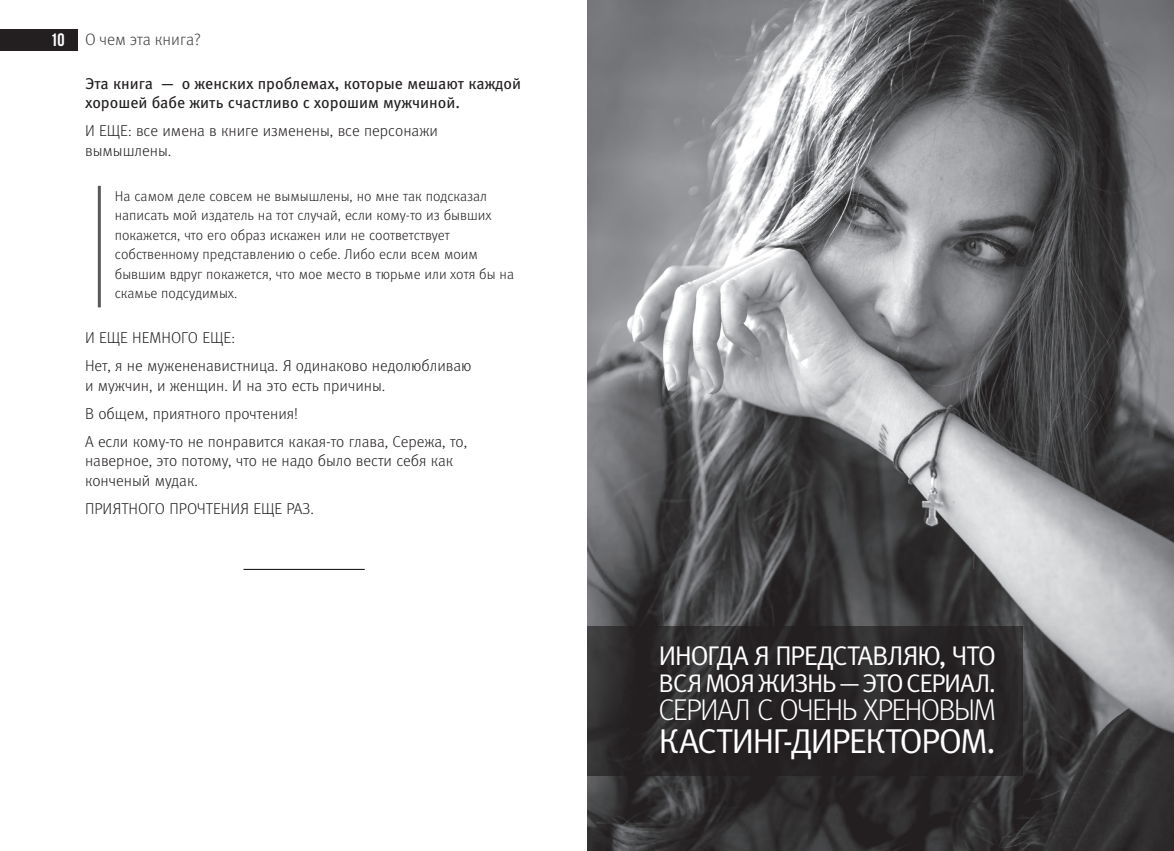
<style>
.page{position:relative;width:1174px;height:851px;background:#fff}
.page>*{position:absolute;margin:0;border:0;box-sizing:border-box;transform-origin:0 0}
.t1{font:34.5px "Meta Offc Pro Norm";letter-spacing:-.05em;color:#fff}
.t2{font:300 30px "Meta Offc Pro";letter-spacing:-.055em;color:#fff}
.t3{font:27px "Meta Offc Pro Norm";letter-spacing:-.05em;color:#fff}
.t4{font:25.5px "Meta Offc Pro Norm";letter-spacing:-.05em;color:#fff}
.t5{font:300 16.5px "Meta Offc Pro";color:#3e3e3f}
.t6{font:300 15.75px/28px "Meta Offc Pro";color:#231f20}
.t7{font:15.75px/19.5px "Meta Offc Pro";color:#231f20}
.t8{font:300 14.25px/19.5px "Meta Offc Pro";color:#231f20}
.s1{font-family:"Bebas Neue";font-weight:700;font-size:18px;color:#fff}
</style>
<div class="page">
<div style="left:0;top:30px;width:78px;height:21px;background:#231f20"></div>
<hr style="left:243px;top:568px;width:122px;height:2px;background:#231f20">
<hr style="left:98px;top:186px;width:3px;height:121px;background:#57585a">
<img style="left:587px;top:0;width:587px;height:850px">
<img style="left:587px;top:626px;width:435px;height:149px">
<p class="t5" style="left:50px;top:33px;width:152px"><span class="s1">10</span> О чем эта книга?</p>
<p class="t7" style="left:85px;top:75px;width:437px">Эта книга — о женских проблемах, которые мешают каждой хорошей бабе жить счастливо с хорошим мужчиной.</p>
<p class="t6" style="left:85px;top:122px;width:354px;line-height:19.5px">И ЕЩЕ: все имена в книге изменены, все персонажи вымышлены.</p>
<p class="t8" style="left:115px;top:187px;width:401px">На самом деле совсем не вымышлены, но мне так подсказал написать мой издатель на тот случай, если кому-то из бывших покажется, что его образ искажен или не соответствует собственному представлению о себе. Либо если всем моим бывшим вдруг покажется, что мое место в тюрьме или хотя бы на скамье подсудимых.</p>
<p class="t6" style="left:85px;top:325px;width:388px">И ЕЩЕ НЕМНОГО ЕЩЕ:<br>Нет, я не мужененавистница. Я одинаково недолюб ливаю</p>
<p class="t6" style="left:85px;top:372px;width:384px">и мужчин, и женщин. И на это есть причины.<br>В общем, приятного прочтения!<br>А если кому-то не понравится какая-то глава, Сережа, то,</p>
<p class="t6" style="left:85px;top:452px;width:370px;line-height:19.5px">наверное, это потому, что не надо было вести себя как конченый мудак.</p>
<p class="t6" style="left:85px;top:495px;width:230px">ПРИЯТНОГО ПРОЧТЕНИЯ ЕЩЕ РАЗ.</p>
<h3 class="t3" style="left:658px;top:644px;width:339px">ИНОГДА Я ПРЕДСТАВЛЯЮ, ЧТО</h3>
<h3 class="t4" style="left:658px;top:672px;width:339px">ВСЯ МОЯ ЖИЗНЬ — ЭТО СЕРИАЛ.</h3>
<h2 class="t2" style="left:658px;top:698px;width:339px">СЕРИАЛ С ОЧЕНЬ ХРЕНОВЫМ</h2>
<h1 class="t1" style="left:658px;top:727px;width:339px">КАСТИНГ-ДИРЕКТОРОМ.</h1>
</div>
